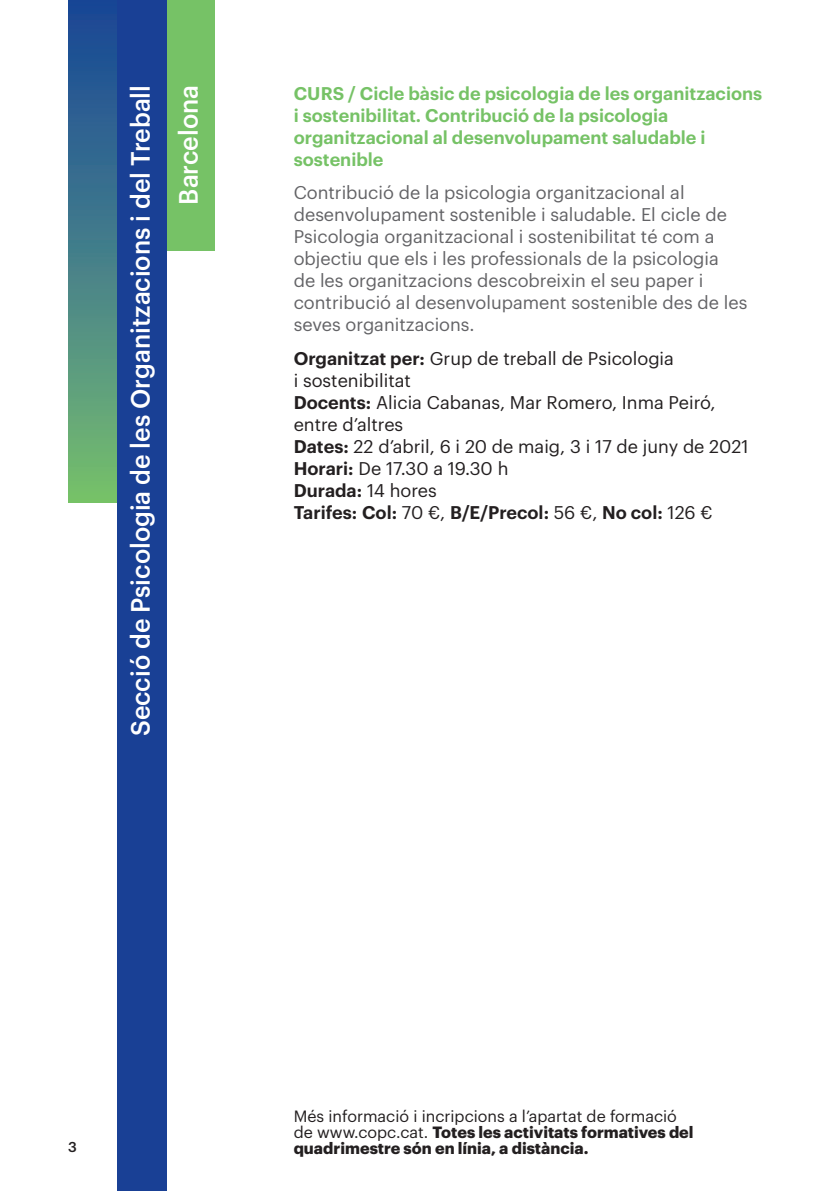
<style>
.page{position:relative;width:840px;height:1191px;background:#fff}
.page>*{position:absolute;margin:0;border:0;box-sizing:border-box;transform-origin:0 0}
.Título_curso-activid{font:500 26px "Graphik";color:#fff;scale:.96 1}
.Párrafo_Organizado_p{font:18px/22px "Graphik";color:#636366}
.Párrafo_Organizado_p-2{font:18px/22px "Graphik";color:#231f20}
.Párrafo_Organizado_p-3{font:600 18px/22px "Graphik";color:#76c266}
.Párrafo_Organizado_p-4{font:600 18px "Graphik";color:#231f20}
.t1{font:700 16px/16px "Graphik";color:#231f20}
.t2{font:16px "Graphik";color:#231f20}
.t3{font:500 14px "Graphik";color:#231f20}
.s1{font-weight:600}
.s2{font-weight:400}
</style>
<div class="page">
<div style="left:68px;top:0;width:50px;height:503px;background:linear-gradient(to bottom,#16439b,#76bd71)"></div>
<div style="left:166px;top:0;width:49px;height:250px;background:#76c266"></div>
<div style="left:117px;top:0;width:49px;height:1191px;background:#194095"></div>
<p class="Título_curso-activid" style="left:120px;top:736px;width:680px;rotate:-90deg">Secció de Psicologia de les Organitzacions i del Treball</p>
<p class="Título_curso-activid" style="left:169px;top:205px;width:126px;rotate:-90deg">Barcelona</p>
<p class="Párrafo_Organizado_p-3" style="left:293px;top:81px;width:470px">CURS / Cicle bàsic de psicologia de les organitzacions i sostenibilitat. Contribució de la psicologia organitzacional al desenvolupament saludable i sostenible</p>
<p class="Párrafo_Organizado_p" style="left:293px;top:180px;width:455px">Contribució de la psicologia organitzacional al desenvolupament sostenible i saludable. El cicle de Psicologia organitzacional i sostenibilitat té com a objectiu que els i les professionals de la psicologia<br>de les organitzacions descobreixin el seu paper i contribució al desenvolupament sostenible des de les seves organitzacions.</p>
<p class="Párrafo_Organizado_p-2" style="left:293px;top:345px;width:381px"><span class="s1">Organitzat per:</span> Grup de treball de Psicologia</p>
<p class="Párrafo_Organizado_p-2" style="left:293px;top:367px;width:119px">i sostenibilitat</p>
<p class="Párrafo_Organizado_p-2" style="left:293px;top:389px;width:423px"><span class="s1">Docents:</span> Alicia Cabanas, Mar Romero, Inma Peiró, entre d’altres</p>
<p class="Párrafo_Organizado_p-2" style="left:293px;top:433px;width:456px"><span class="s1">Dates:</span> 22 d’abril, 6 i 20 de maig, 3 i 17 de juny de 2021</p>
<p class="Párrafo_Organizado_p-2" style="left:293px;top:455px;width:216px"><span class="s1">Horari:</span> De 17.30 a 19.30 h</p>
<p class="Párrafo_Organizado_p-4" style="left:293px;top:476px;width:144px">Durada: <span class="s2">14 hores</span></p>
<p class="Párrafo_Organizado_p-4" style="left:293px;top:498px;width:420px">Tarifes: Col: <span class="s2">70 €,</span> B/E/Precol: <span class="s2">56 €,</span> No col: <span class="s2">126 €</span></p>
<p class="t3" style="left:68px;top:1136px;width:10px">3</p>
<p class="t2" style="left:293px;top:1104px;width:384px">Més informació i incripcions a l’apartat de formació</p>
<p class="t1" style="left:293px;top:1122px;width:401px"><span class="s2">de www.copc.cat.</span> Totes les activitats formatives del quadrimestre són en línia, a distància.</p>
</div>
